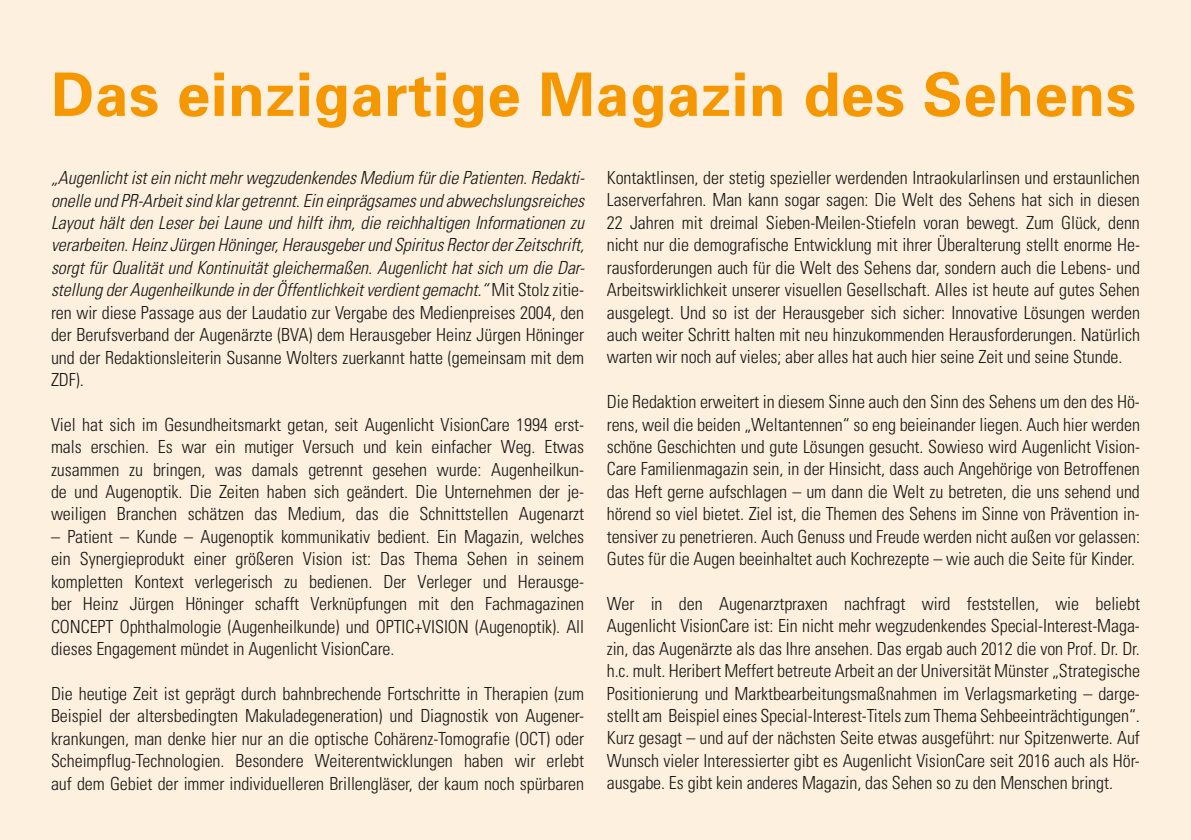
<style>
.page{position:relative;width:1191px;height:840px;background:#fff}
.page>*{position:absolute;margin:0;border:0;box-sizing:border-box;transform-origin:0 0}
.t1{font:700 60px "Univers";letter-spacing:.01em;color:#f49700}
.t2{font:300 condensed 18px/22.4px "Univers";letter-spacing:-.005em;color:#181716;text-align:justify}
.t3{font:italic 300 condensed 18px/22.4px "Univers";letter-spacing:-.005em;color:#181716;text-align:justify}
.s1{font-style:normal}
</style>
<div class="page">
<div style="left:0;top:0;width:1191px;height:839px;background:#fef0de"></div>
<h1 class="t1" style="left:51px;top:56px;width:1086px">Das einzigartige Magazin des Sehens</h1>
<p class="t3" style="left:51px;top:166px;width:535px">„Augenlicht ist ein nicht mehr wegzudenkendes Medium für die Patienten. Redakti&shy;onelle und PR-Arbeit sind klar getrennt. Ein einprägsames und abwechslungsreiches Layout hält den Leser bei Laune und hilft ihm, die reichhaltigen Informationen zu verarbeiten. Heinz Jürgen Höninger, Herausgeber und Spiritus Rector der Zeitschrift, sorgt für Qualität und Kontinuität gleichermaßen. Augenlicht hat sich um die Dar&shy;stellung der Augenheilkunde in der Öffentlichkeit verdient gemacht.“ <span class="s1">Mit Stolz zitie&shy;ren wir diese Passage aus der Laudatio zur Vergabe des Medienpreises 2004, den der Berufsverband der Augenärzte (BVA) dem Herausgeber Heinz Jürgen Höninger und der Redaktionsleiterin Susanne Wolters zuerkannt hatte (gemeinsam mit dem ZDF).</span></p>
<p class="t2" style="left:51px;top:413px;width:534px">Viel hat sich im Gesundheitsmarkt getan, seit Augenlicht VisionCare 1994 erst&shy;mals erschien. Es war ein mutiger Versuch und kein einfacher Weg. Etwas zusammen zu bringen, was damals getrennt gesehen wurde: Augenheilkun&shy;de und Augenoptik. Die Zeiten haben sich geändert. Die Unternehmen der je&shy;weiligen Branchen schätzen das Medium, das die Schnittstellen Augenarzt</p>
<p class="t2" style="left:51px;top:525px;width:534px">– Patient – Kunde – Augenoptik kommunikativ bedient. Ein Magazin, welches ein Synergieprodukt einer größeren Vision ist: Das Thema Sehen in seinem kompletten Kontext verlegerisch zu bedienen. Der Verleger und Herausge&shy;ber Heinz Jürgen Höninger schafft Verknüpfungen mit den Fachmagazinen CONCEPT Ophthalmologie (Augenheilkunde) und OPTIC+VISION (Augenoptik). All dieses Engagement mündet in Augenlicht VisionCare.</p>
<p class="t2" style="left:51px;top:681px;width:534px">Die heutige Zeit ist geprägt durch bahnbrechende Fortschritte in Therapien (zum Beispiel der altersbedingten Makuladegeneration) und Diagnostik von Augener&shy;krankungen, man denke hier nur an die optische Cohärenz-Tomografie (OCT) oder Scheimpflug-Technologien. Besondere Weiterentwicklungen haben wir erlebt auf dem Gebiet der immer individuelleren Brillengläser, der kaum noch spürbaren</p>
<p class="t2" style="left:607px;top:166px;width:534px">Kontaktlinsen, der stetig spezieller werdenden Intraokularlinsen und erstaunlichen Laserverfahren. Man kann sogar sagen: Die Welt des Sehens hat sich in diesen 22 Jahren mit dreimal Sieben-Meilen-Stiefeln voran bewegt. Zum Glück, denn nicht nur die demografische Entwicklung mit ihrer Überalterung stellt enorme He&shy;rausforderungen auch für die Welt des Sehens dar, sondern auch die Lebens- und Arbeitswirklichkeit unserer visuellen Gesellschaft. Alles ist heute auf gutes Sehen ausgelegt. Und so ist der Herausgeber sich sicher: Innovative Lösungen werden auch weiter Schritt halten mit neu hinzukommenden Herausforderungen. Natürlich warten wir noch auf vieles; aber alles hat auch hier seine Zeit und seine Stunde.</p>
<p class="t2" style="left:607px;top:390px;width:535px">Die Redaktion erweitert in diesem Sinne auch den Sinn des Sehens um den des Hö&shy;rens, weil die beiden „Weltantennen“ so eng beieinander liegen. Auch hier werden schöne Geschichten und gute Lösungen gesucht. Sowieso wird Augenlicht Vision-Care Familienmagazin sein, in der Hinsicht, dass auch Angehörige von Betroffenen das Heft gerne aufschlagen – um dann die Welt zu betreten, die uns sehend und hörend so viel bietet. Ziel ist, die Themen des Sehens im Sinne von Prävention in&shy;tensiver zu penetrieren. Auch Genuss und Freude werden nicht außen vor gelassen:<br>Gutes für die Augen beeinhaltet auch Kochrezepte – wie auch die Seite für Kinder.</p>
<p class="t2" style="left:607px;top:592px;width:534px">Wer in den Augenarztpraxen nachfragt wird feststellen, wie beliebt Augenlicht VisionCare ist: Ein nicht mehr wegzudenkendes Special-Interest-Maga&shy;zin, das Augenärzte als das Ihre ansehen. Das ergab auch 2012 die von Prof. Dr. Dr. h.c. mult. Heribert Meffert betreute Arbeit an der Universität Münster „Strategische Positionierung und Marktbearbeitungsmaßnahmen im Verlagsmarketing – darge&shy;stellt am Beispiel eines Special-Interest-Titels zum Thema Sehbeeinträchtigungen“.<br>Kurz gesagt – und auf der nächsten Seite etwas ausgeführt: nur Spitzenwerte. Auf Wunsch vieler Interessierter gibt es Augenlicht VisionCare seit 2016 auch als Hör&shy;ausgabe. Es gibt kein anderes Magazin, das Sehen so zu den Menschen bringt.</p>
</div>
